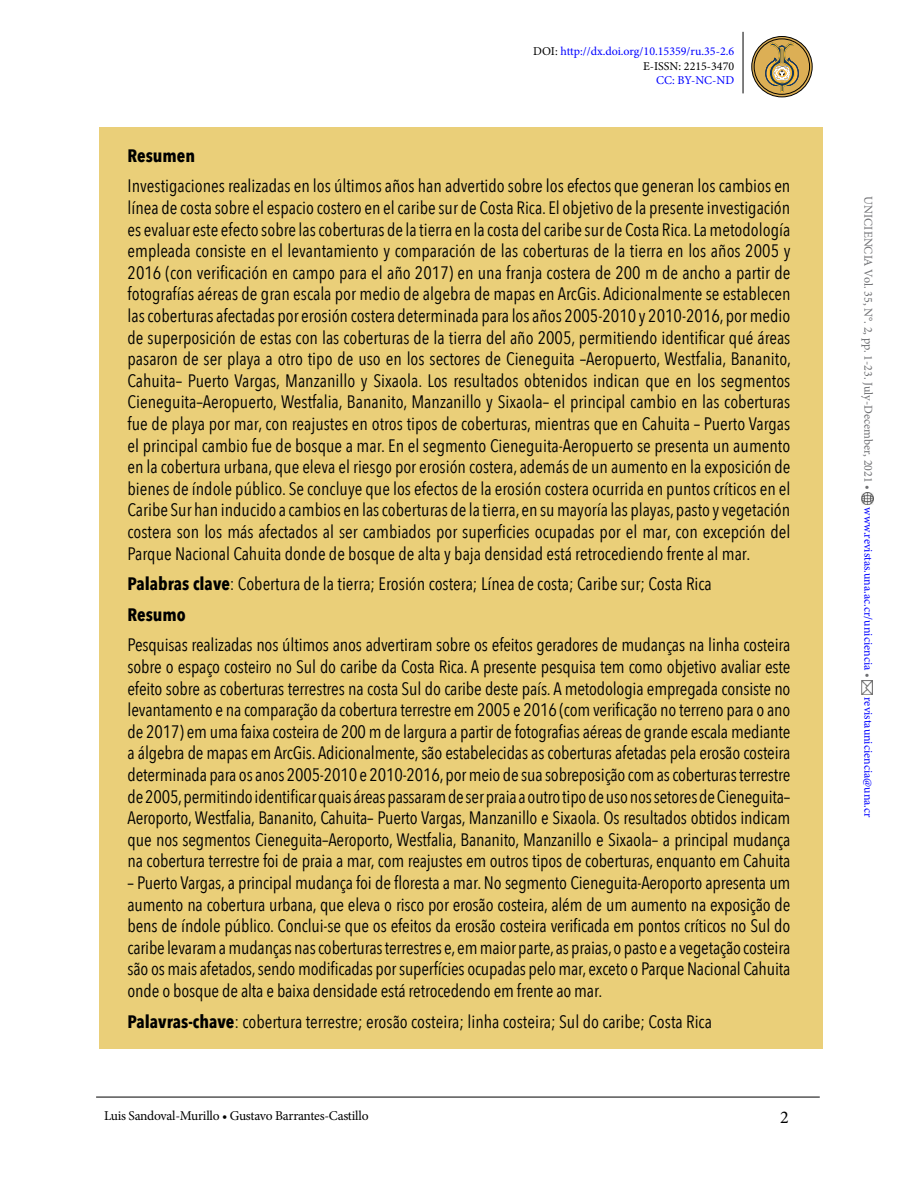
<style>
.page{position:relative;width:918px;height:1188px;background:#fff}
.page>*{position:absolute;margin:0;border:0;box-sizing:border-box;transform-origin:0 0}
.t1{font:18px/21.6px "Avenir Next Condensed";color:#000;text-align:justify}
.t2{font:700 18px "Avenir Next Condensed";color:#000}
.t3{font:18px "Minion Pro";color:#000}
.t4{font:13.5px "Minion Pro";letter-spacing:-.02em;color:#000}
.t5{font:12px/14.4px "Minion Pro";color:#00f;text-align:right}
.t6{font:12px "Minion Pro";color:#6d6e71}
.s1{color:#000}
.s2{font-weight:700}
.s3{color:#6d6e71}
</style>
<div class="page">
<hr style="left:743px;top:32px;width:1px;height:61px;background:#000">
<svg style="left:862px;top:493px;width:12px;height:12px"></svg>
<img style="left:862px;top:680px;width:10px;height:14px">
<hr style="left:96px;top:1097px;width:724px;height:1px;background:#000">
<svg style="left:752px;top:37px;width:60px;height:60px"></svg>
<div style="left:754px;top:39px;width:56px;height:56px;border:1px solid #000;border-radius:50%"></div>
<div style="left:751px;top:36px;width:62px;height:61px;border:1px solid #000;border-radius:50%"></div>
<svg style="left:765px;top:42px;width:34px;height:50px;background:#b89c5b"></svg>
<div style="left:99px;top:128px;width:724px;height:921px;background:#eacf79"></div>
<p class="t5" style="left:533px;top:45px;width:203px"><span class="s1">DOI:</span> http://dx.doi.org/10.15359/ru.35-2.6<br><span class="s1">E-ISSN: 2215-3470</span></p>
<p class="t5" style="left:656px;top:73px;width:80px">CC: BY-NC-ND</p>
<p class="t2" style="left:128px;top:144px;width:69px">Resumen</p>
<p class="t1" style="left:128px;top:174px;width:665px">Investigaciones realizadas en los últimos años han advertido sobre los efectos que generan los cambios en línea de costa sobre el espacio costero en el caribe sur de Costa Rica. El objetivo de la presente investigación es evaluar este efecto sobre las coberturas de la tierra en la costa del caribe sur de Costa Rica. La metodología empleada consiste en el levantamiento y comparación de las coberturas de la tierra en los años 2005 y 2016 (con verificación en campo para el año 2017) en una franja costera de 200 m de ancho a partir de fotografías aéreas de gran escala por medio de algebra de mapas en ArcGis. Adicionalmente se establecen las coberturas afectadas por erosión costera determinada para los años 2005-2010 y 2010-2016, por medio de superposición de estas con las coberturas de la tierra del año 2005, permitiendo identificar qué áreas pasaron de ser playa a otro tipo de uso en los sectores de Cieneguita –Aeropuerto, Westfalia, Bananito, Cahuita– Puerto Vargas, Manzanillo y Sixaola. Los resultados obtenidos indican que en los segmentos Cieneguita–Aeropuerto, Westfalia, Bananito, Manzanillo y Sixaola– el principal cambio en las coberturas fue de playa por mar, con reajustes en otros tipos de coberturas, mientras que en Cahuita – Puerto Vargas el principal cambio fue de bosque a mar. En el segmento Cieneguita-Aeropuerto se presenta un aumento en la cobertura urbana, que eleva el riesgo por erosión costera, además de un aumento en la exposición de bienes de índole público. Se concluye que los efectos de la erosión costera ocurrida en puntos críticos en el Caribe Sur han inducido a cambios en las coberturas de la tierra, en su mayoría las playas, pasto y vegetación costera son los más afectados al ser cambiados por superficies ocupadas por el mar, con excepción del Parque Nacional Cahuita donde de bosque de alta y baja densidad está retrocediendo frente al mar.</p>
<p class="t1" style="left:128px;top:568px;width:586px;line-height:30.6px"><span class="s2">Palabras clave</span>: Cobertura de la tierra; Erosión costera; Línea de costa; Caribe sur; Costa Rica<br><span class="s2">Resumo</span></p>
<p class="t1" style="left:128px;top:633px;width:665px">Pesquisas realizadas nos últimos anos advertiram sobre os efeitos geradores de mudanças na linha costeira sobre o espaço costeiro no Sul do caribe da Costa Rica. A presente pesquisa tem como objetivo avaliar este efeito sobre as coberturas terrestres na costa Sul do caribe deste país. A metodologia empregada consiste no levantamento e na comparação da cobertura terrestre em 2005 e 2016 (com verificação no terreno para o ano de 2017) em uma faixa costeira de 200 m de largura a partir de fotografias aéreas de grande escala mediante a álgebra de mapas em ArcGis. Adicionalmente, são estabelecidas as coberturas afetadas pela erosão costeira determinada para os anos 2005-2010 e 2010-2016, por meio de sua sobreposição com as coberturas terrestre de 2005, permitindo identificar quais áreas passaram de ser praia a outro tipo de uso nos setores de Cieneguita– Aeroporto, Westfalia, Bananito, Cahuita– Puerto Vargas, Manzanillo e Sixaola. Os resultados obtidos indicam que nos segmentos Cieneguita–Aeroporto, Westfalia, Bananito, Manzanillo e Sixaola– a principal mudança na cobertura terrestre foi de praia a mar, com reajustes em outros tipos de coberturas, enquanto em Cahuita</p>
<p class="t1" style="left:128px;top:871px;width:664px">– Puerto Vargas, a principal mudança foi de floresta a mar. No segmento Cieneguita-Aeroporto apresenta um aumento na cobertura urbana, que eleva o risco por erosão costeira, além de um aumento na exposição de bens de índole público. Conclui-se que os efeitos da erosão costeira verificada em pontos críticos no Sul do caribe levaram a mudanças nas coberturas terrestres e, em maior parte, as praias, o pasto e a vegetação costeira são os mais afetados, sendo modificadas por superfícies ocupadas pelo mar, exceto o Parque Nacional Cahuita onde o bosque de alta e baixa densidade está retrocedendo em frente ao mar.</p>
<p class="t1" style="left:128px;top:1010px;width:586px"><span class="s2">Palavras-chave</span>: cobertura terrestre; erosão costeira; linha costeira; Sul do caribe; Costa Rica</p>
<p class="t4" style="left:104px;top:1106px;width:266px">Luis Sandoval-Murillo • Gustavo Barrantes-Castillo</p>
<p class="t3" style="left:780px;top:1105px;width:10px">2</p>
<p class="t6" style="left:876px;top:196px;width:295px;rotate:90deg">UNICIENCIA Vol. 35, N°. 2, pp. 1-23. July-December, 2021 •</p>
<p class="t5" style="left:876px;top:507px;width:172px;rotate:90deg">www.revistas.una.ac.cr/uniciencia <span class="s3">•</span></p>
<p class="t5" style="left:876px;top:697px;width:122px;rotate:90deg">revistauniciencia@una.cr</p>
</div>
